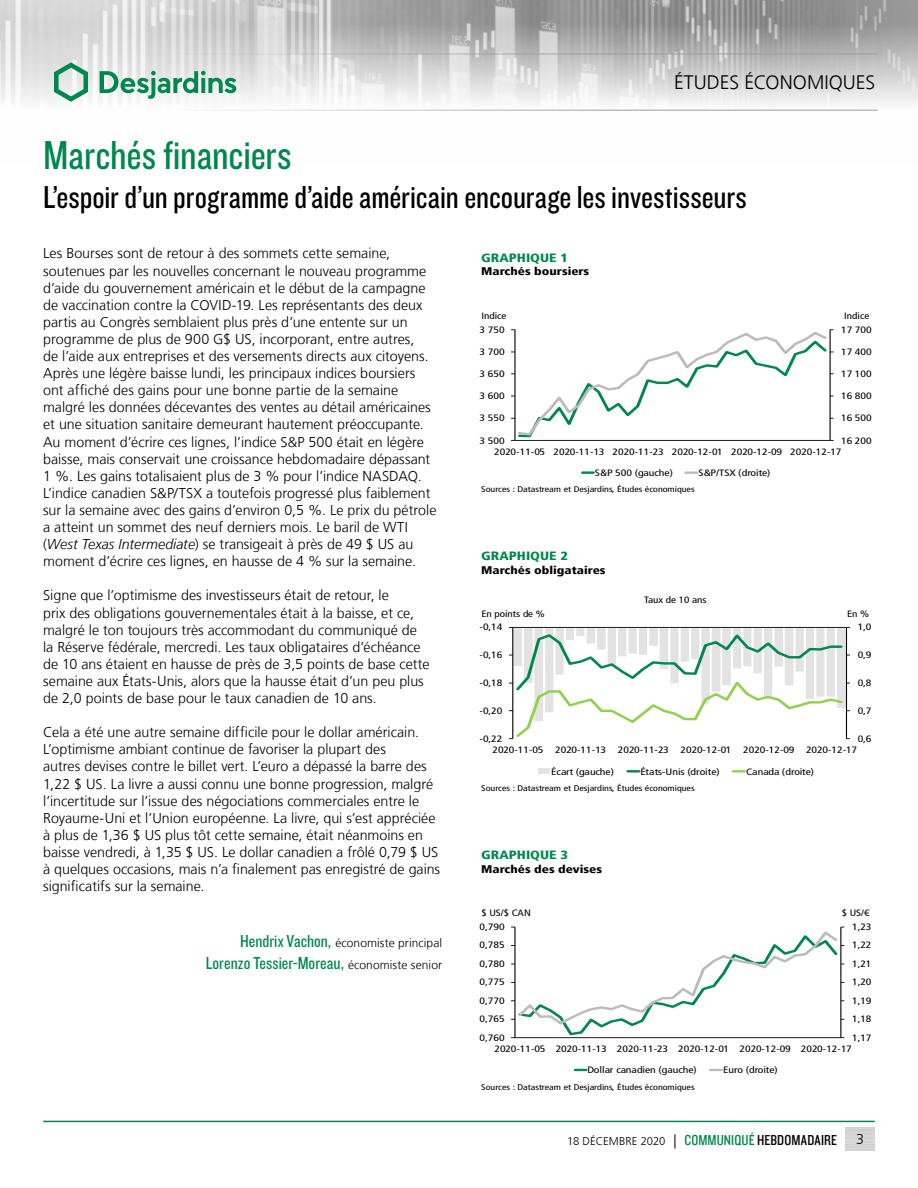
<style>
.page{position:relative;width:918px;height:1188px;background:#fff}
.page>*{position:absolute;margin:0;border:0;box-sizing:border-box;transform-origin:0 0}
.t1{font:42px "Knockout 29 Junior Ltweight";letter-spacing:-.005em;color:#00874e}
.t2{font:33px "Knockout 29 Junior Ltweight";color:#000}
.t3{font:300 19.5px "Frutiger LT";color:#000}
.t4{font:18px "Knockout 29 Junior Ltweight";color:#00874e}
.t5{font:300 14.25px/17.1px "Frutiger LT";color:#000}
.t6{font:300 12px "Frutiger LT";letter-spacing:.005em;color:#000}
.t7{font:900 condensed 12px "Frutiger LT";color:#00874e;scale:1.2 1}
.t8{font:300 11.25px "Frutiger LT";color:#000}
.t9{font:900 condensed 11.1px "Frutiger LT";color:#000;scale:1.2 1}
.t10{font:condensed 9.3px "Frutiger LT";color:#000;scale:1.26 1}
.t11{font:condensed 9.15px "Frutiger LT";color:#000;scale:1.2 1}
.t12{font:condensed 8.25px "Frutiger LT";color:#000;scale:1.2 1}
.s1{font-style:italic}
.s2{font-family:"Knockout 29 Junior Ltweight";font-weight:400;font-size:18px;color:#00874e}
.s3{font-family:"Frutiger LT";font-weight:300;font-size:12px;color:#000}
.s4{font-size:14.25px}
.s5{font-family:"Knockout 29 Junior Ltweight";font-weight:400;font-size:15px;color:#00874e}
.s6{font-family:"Knockout 29 Junior Ltweight";font-weight:400;font-size:15px}
</style>
<div class="page">
<img style="left:0;top:0;width:918px;height:110px">
<hr style="left:0;top:54px;width:878px;height:1px;background:#9d9d9c">
<hr style="left:0;top:110px;width:878px;height:1px;background:#9d9d9c">
<svg style="left:54px;top:62px;width:34px;height:40px"></svg>
<svg style="left:100px;top:71px;width:136px;height:28px"></svg>
<hr style="left:43px;top:1121px;width:832px;height:1px;background:#00874e">
<svg style="left:511px;top:329px;width:323px;height:112px"></svg>
<svg style="left:583px;top:471px;width:10px;height:3px"></svg>
<svg style="left:686px;top:471px;width:11px;height:3px"></svg>
<svg style="left:509px;top:627px;width:341px;height:112px"></svg>
<div style="left:539px;top:769px;width:11px;height:5px;background:#e3e3e3"></div>
<svg style="left:628px;top:770px;width:11px;height:3px"></svg>
<svg style="left:733px;top:770px;width:11px;height:3px"></svg>
<svg style="left:511px;top:927px;width:333px;height:111px"></svg>
<svg style="left:575px;top:1069px;width:11px;height:2px"></svg>
<svg style="left:710px;top:1069px;width:12px;height:2px"></svg>
<h3 class="t3" style="left:674px;top:72px;width:203px">ÉTUDES ÉCONOMIQUES</h3>
<h1 class="t1" style="left:43px;top:128px;width:250px">Marchés financiers</h1>
<h2 class="t2" style="left:43px;top:176px;width:705px">L’espoir d’un programme d’aide américain encourage les investisseurs</h2>
<p class="t5" style="left:43px;top:245px;width:395px">Les Bourses sont de retour à des sommets cette semaine, soutenues par les nouvelles concernant le nouveau programme d’aide du gouvernement américain et le début de la campagne de vaccination contre la COVID‑19. Les représentants des deux partis au Congrès semblaient plus près d’une entente sur un programme de plus de 900 G$ US, incorporant, entre autres,<br>de l’aide aux entreprises et des versements directs aux citoyens.<br>Après une légère baisse lundi, les principaux indices boursiers ont affiché des gains pour une bonne partie de la semaine malgré les données décevantes des ventes au détail américaines et une situation sanitaire demeurant hautement préoccupante.<br>Au moment d’écrire ces lignes, l’indice S&amp;P 500 était en légère baisse, mais conservait une croissance hebdomadaire dépassant 1 %. Les gains totalisaient plus de 3 % pour l’indice NASDAQ.<br>L’indice canadien S&amp;P/TSX a toutefois progressé plus faiblement sur la semaine avec des gains d’environ 0,5 %. Le prix du pétrole a atteint un sommet des neuf derniers mois. Le baril de WTI (<span class="s1">West Texas Intermediate</span>) se transigeait à près de 49 $ US au moment d’écrire ces lignes, en hausse de 4 % sur la semaine.</p>
<p class="t5" style="left:43px;top:587px;width:388px">Signe que l’optimisme des investisseurs était de retour, le<br>prix des obligations gouvernementales était à la baisse, et ce, malgré le ton toujours très accommodant du communiqué de la Réserve fédérale, mercredi. Les taux obligataires d’échéance de 10 ans étaient en hausse de près de 3,5 points de base cette semaine aux États‑Unis, alors que la hausse était d’un peu plus de 2,0 points de base pour le taux canadien de 10 ans.</p>
<p class="t5" style="left:43px;top:724px;width:399px">Cela a été une autre semaine difficile pour le dollar américain.<br>L’optimisme ambiant continue de favoriser la plupart des<br>autres devises contre le billet vert. L’euro a dépassé la barre des 1,22 $ US. La livre a aussi connu une bonne progression, malgré l’incertitude sur l’issue des négociations commerciales entre le Royaume‑Uni et l’Union européenne. La livre, qui s’est appréciée à plus de 1,36 $ US plus tôt cette semaine, était néanmoins en baisse vendredi, à 1,35 $ US. Le dollar canadien a frôlé 0,79 $ US à quelques occasions, mais n’a finalement pas enregistré de gains significatifs sur la semaine.</p>
<p class="t7" style="left:481px;top:250px;width:74px">GRAPHIQUE 1</p>
<p class="t9" style="left:481px;top:265px;width:91px">Marchés boursiers</p>
<p class="t11" style="left:481px;top:310px;width:22px">Indice</p>
<p class="t11" style="left:844px;top:310px;width:22px">Indice</p>
<p class="t10" style="left:480px;top:324px;width:21px">3 750</p>
<p class="t10" style="left:841px;top:324px;width:26px">17 700</p>
<p class="t10" style="left:480px;top:346px;width:21px">3 700</p>
<p class="t10" style="left:841px;top:346px;width:26px">17 400</p>
<p class="t10" style="left:480px;top:368px;width:21px">3 650</p>
<p class="t10" style="left:841px;top:368px;width:26px">17 100</p>
<p class="t10" style="left:480px;top:391px;width:21px">3 600</p>
<p class="t10" style="left:841px;top:391px;width:26px">16 800</p>
<p class="t10" style="left:480px;top:413px;width:21px">3 550</p>
<p class="t10" style="left:841px;top:413px;width:26px">16 500</p>
<p class="t10" style="left:480px;top:435px;width:21px">3 500</p>
<p class="t10" style="left:841px;top:435px;width:26px">16 200</p>
<p class="t10" style="left:494px;top:447px;width:277px">2020-11-05 2020-11-13 2020-11-23 2020-12-01 2020-12-09 2020-12-17</p>
<p class="t10" style="left:595px;top:467px;width:63px">S&amp;P 500 (gauche)</p>
<p class="t10" style="left:698px;top:467px;width:59px">S&amp;P/TSX (droite)</p>
<p class="t12" style="left:481px;top:485px;width:179px">Sources : Datastream et Desjardins, Études économiques</p>
<p class="t7" style="left:481px;top:549px;width:74px">GRAPHIQUE 2</p>
<p class="t9" style="left:481px;top:563px;width:105px">Marchés obligataires</p>
<p class="t11" style="left:644px;top:595px;width:54px">Taux de 10 ans</p>
<p class="t11" style="left:481px;top:609px;width:54px">En points de %</p>
<p class="t11" style="left:847px;top:609px;width:20px">En %</p>
<p class="t10" style="left:480px;top:622px;width:20px">-0,14</p>
<p class="t10" style="left:858px;top:622px;width:12px">1,0</p>
<p class="t10" style="left:480px;top:650px;width:20px">-0,16</p>
<p class="t10" style="left:858px;top:650px;width:12px">0,9</p>
<p class="t10" style="left:480px;top:677px;width:20px">-0,18</p>
<p class="t10" style="left:858px;top:677px;width:12px">0,8</p>
<p class="t10" style="left:480px;top:705px;width:20px">-0,20</p>
<p class="t10" style="left:858px;top:705px;width:12px">0,7</p>
<p class="t10" style="left:480px;top:733px;width:20px">-0,22</p>
<p class="t10" style="left:858px;top:733px;width:12px">0,6</p>
<p class="t10" style="left:492px;top:745px;width:42px">2020-11-05</p>
<p class="t10" style="left:555px;top:745px;width:42px">2020-11-13</p>
<p class="t10" style="left:618px;top:745px;width:42px">2020-11-23</p>
<p class="t10" style="left:681px;top:745px;width:42px">2020-12-01</p>
<p class="t10" style="left:743px;top:745px;width:42px">2020-12-09</p>
<p class="t10" style="left:806px;top:745px;width:42px">2020-12-17</p>
<p class="t10" style="left:551px;top:766px;width:51px">Écart (gauche)</p>
<p class="t10" style="left:640px;top:766px;width:65px">États-Unis (droite)</p>
<p class="t10" style="left:746px;top:766px;width:56px">Canada (droite)</p>
<p class="t12" style="left:481px;top:783px;width:179px">Sources : Datastream et Desjardins, Études économiques</p>
<p class="t7" style="left:481px;top:848px;width:74px">GRAPHIQUE 3</p>
<p class="t9" style="left:481px;top:862px;width:102px">Marchés des devises</p>
<p class="t11" style="left:481px;top:908px;width:43px">$ US/$ CAN</p>
<p class="t11" style="left:842px;top:908px;width:25px">$ US/€</p>
<p class="t6" style="left:240px;top:936px;width:203px"><span class="s2">Hendrix Vachon,</span> économiste principal</p>
<p class="t4" style="left:206px;top:951px;width:238px">Lorenzo Tessier-Moreau, <span class="s3">économiste senior</span></p>
<p class="t10" style="left:480px;top:921px;width:21px">0,790</p>
<p class="t10" style="left:852px;top:921px;width:17px">1,23</p>
<p class="t10" style="left:480px;top:940px;width:21px">0,785</p>
<p class="t10" style="left:852px;top:940px;width:17px">1,22</p>
<p class="t10" style="left:480px;top:958px;width:21px">0,780</p>
<p class="t10" style="left:852px;top:958px;width:17px">1,21</p>
<p class="t10" style="left:480px;top:977px;width:21px">0,775</p>
<p class="t10" style="left:852px;top:977px;width:17px">1,20</p>
<p class="t10" style="left:480px;top:995px;width:21px">0,770</p>
<p class="t10" style="left:852px;top:995px;width:17px">1,19</p>
<p class="t10" style="left:480px;top:1014px;width:21px">0,765</p>
<p class="t10" style="left:852px;top:1014px;width:17px">1,18</p>
<p class="t10" style="left:480px;top:1032px;width:21px">0,760</p>
<p class="t10" style="left:852px;top:1032px;width:17px">1,17</p>
<p class="t10" style="left:494px;top:1044px;width:285px">2020-11-05 2020-11-13 2020-11-23 2020-12-01 2020-12-09 2020-12-17</p>
<p class="t10" style="left:587px;top:1065px;width:88px">Dollar canadien (gauche)</p>
<p class="t10" style="left:723px;top:1065px;width:45px">Euro (droite)</p>
<p class="t12" style="left:481px;top:1082px;width:179px">Sources : Datastream et Desjardins, Études économiques</p>
<p class="t8" style="left:567px;top:1135px;width:271px">18 DÉCEMBRE 2020 <span class="s4">|</span> <span class="s5">COMMUNIQUÉ</span> <span class="s6">HEBDOMADAIRE</span></p>
<p class="t5" style="left:856px;top:1131px;width:9px">3</p>
</div>
